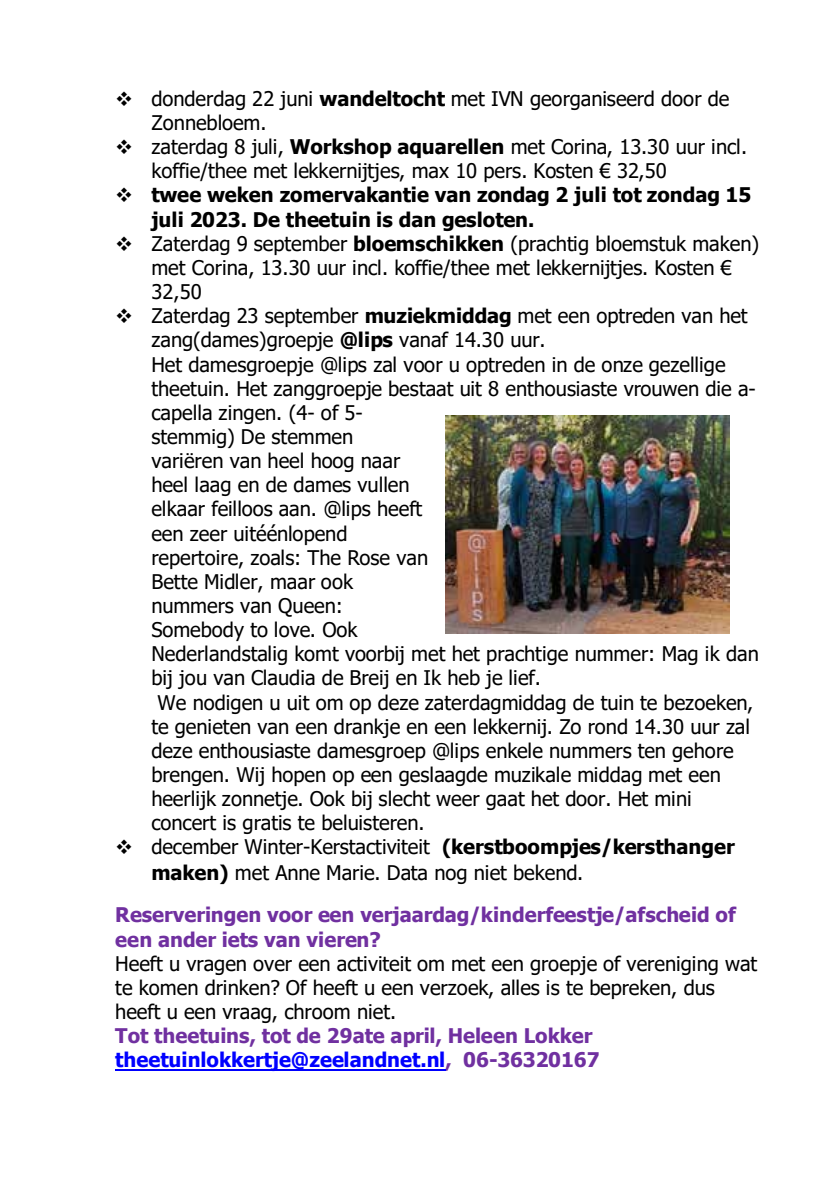
<style>
.page{position:relative;width:840px;height:1191px;background:#fff}
.page>*{position:absolute;margin:0;border:0;box-sizing:border-box;transform-origin:0 0}
.t1{font:20.2px/24px "Tahoma";color:#000}
.t2{font:700 20.2px/24.4px "Tahoma";color:#7030a0}
.t3{font:700 20.2px/24.4px "Tahoma";letter-spacing:-.005em;color:#000}
.s1{font-weight:700}
.s2{color:#00f}
</style>
<div class="page">
<hr style="left:115px;top:1069px;width:330px;height:1px;background:#00f">
<img style="left:445px;top:415px;width:284px;height:219px">
<p class="t1" style="left:151px;top:87px;width:579px;text-indent:-36px">❖ donderdag 22 juni <span class="s1">wandeltocht</span> met IVN georganiseerd door de<br>Zonnebloem.</p>
<p class="t1" style="left:151px;top:136px;width:597px;text-indent:-36px">❖ zaterdag 8 juli, <span class="s1">Workshop aquarellen</span> met Corina, 13.30 uur incl. koffie/thee met lekkernijtjes, max 10 pers. Kosten € 32,50</p>
<p class="t3" style="left:151px;top:183px;width:601px;text-indent:-36px">❖ twee weken zomervakantie van zondag 2 juli tot zondag 15 juli 2023. De theetuin is dan gesloten.</p>
<p class="t1" style="left:151px;top:232px;width:609px;text-indent:-36px">❖ Zaterdag 9 september <span class="s1">bloemschikken</span> (prachtig bloemstuk maken) met Corina, 13.30 uur incl. koffie/thee met lekkernijtjes. Kosten €<br>32,50</p>
<p class="t1" style="left:115px;top:305px;width:633px">❖ Zaterdag 23 september <span class="s1">muziekmiddag</span> met een optreden van het</p>
<p class="t1" style="left:151px;top:329px;width:395px">zang(dames)groepje <span class="s1">@lips</span> vanaf 14.30 uur.</p>
<p class="t1" style="left:151px;top:353px;width:575px">Het damesgroepje @lips zal voor u optreden in de onze gezellige</p>
<p class="t1" style="left:151px;top:377px;width:605px">theetuin. Het zanggroepje bestaat uit 8 enthousiaste vrouwen die a-</p>
<p class="t1" style="left:151px;top:401px;width:213px">capella zingen. (4- of 5-</p>
<p class="t1" style="left:151px;top:425px;width:203px">stemmig) De stemmen</p>
<p class="t1" style="left:151px;top:450px;width:250px">variëren van heel hoog naar</p>
<p class="t1" style="left:151px;top:474px;width:259px">heel laag en de dames vullen</p>
<p class="t1" style="left:151px;top:498px;width:272px">elkaar feilloos aan. @lips heeft</p>
<p class="t1" style="left:151px;top:522px;width:197px">een zeer uitéénlopend</p>
<p class="t1" style="left:151px;top:546px;width:278px">repertoire, zoals: The Rose van</p>
<p class="t1" style="left:151px;top:570px;width:203px">Bette Midler, maar ook</p>
<p class="t1" style="left:151px;top:594px;width:193px">nummers van Queen:</p>
<p class="t1" style="left:151px;top:619px;width:207px">Somebody to love. Ook</p>
<p class="t1" style="left:151px;top:643px;width:608px">Nederlandstalig komt voorbij met het prachtige nummer: Mag ik dan</p>
<p class="t1" style="left:151px;top:667px;width:391px">bij jou van Claudia de Breij en Ik heb je lief.</p>
<p class="t1" style="left:157px;top:691px;width:597px">We nodigen u uit om op deze zaterdagmiddag de tuin te bezoeken,</p>
<p class="t1" style="left:151px;top:715px;width:599px">te genieten van een drankje en een lekkernij. Zo rond 14.30 uur zal</p>
<p class="t1" style="left:151px;top:739px;width:583px">deze enthousiaste damesgroep @lips enkele nummers ten gehore</p>
<p class="t1" style="left:151px;top:763px;width:571px">brengen. Wij hopen op een geslaagde muzikale middag met een</p>
<p class="t1" style="left:151px;top:788px;width:541px">heerlijk zonnetje. Ook bij slecht weer gaat het door. Het mini</p>
<p class="t1" style="left:151px;top:812px;width:274px">concert is gratis te beluisteren.</p>
<p class="t1" style="left:151px;top:834px;width:584px;line-height:26.4px;text-indent:-36px">❖ december Winter-Kerstactiviteit <span class="s1">(kerstboompjes/kersthanger maken)</span> met Anne Marie. Data nog niet bekend.</p>
<p class="t2" style="left:115px;top:903px;width:621px">Reserveringen voor een verjaardag/kinderfeestje/afscheid of een ander iets van vieren?</p>
<p class="t1" style="left:115px;top:952px;width:643px">Heeft u vragen over een activiteit om met een groepje of vereniging wat te komen drinken? Of heeft u een verzoek, alles is te bepreken, dus heeft u een vraag, chroom niet.</p>
<p class="t2" style="left:115px;top:1024px;width:485px">Tot theetuins, tot de 29ate april, Heleen Lokker <span class="s2">theetuinlokkertje@zeelandnet.nl</span>, 06-36320167</p>
</div>
